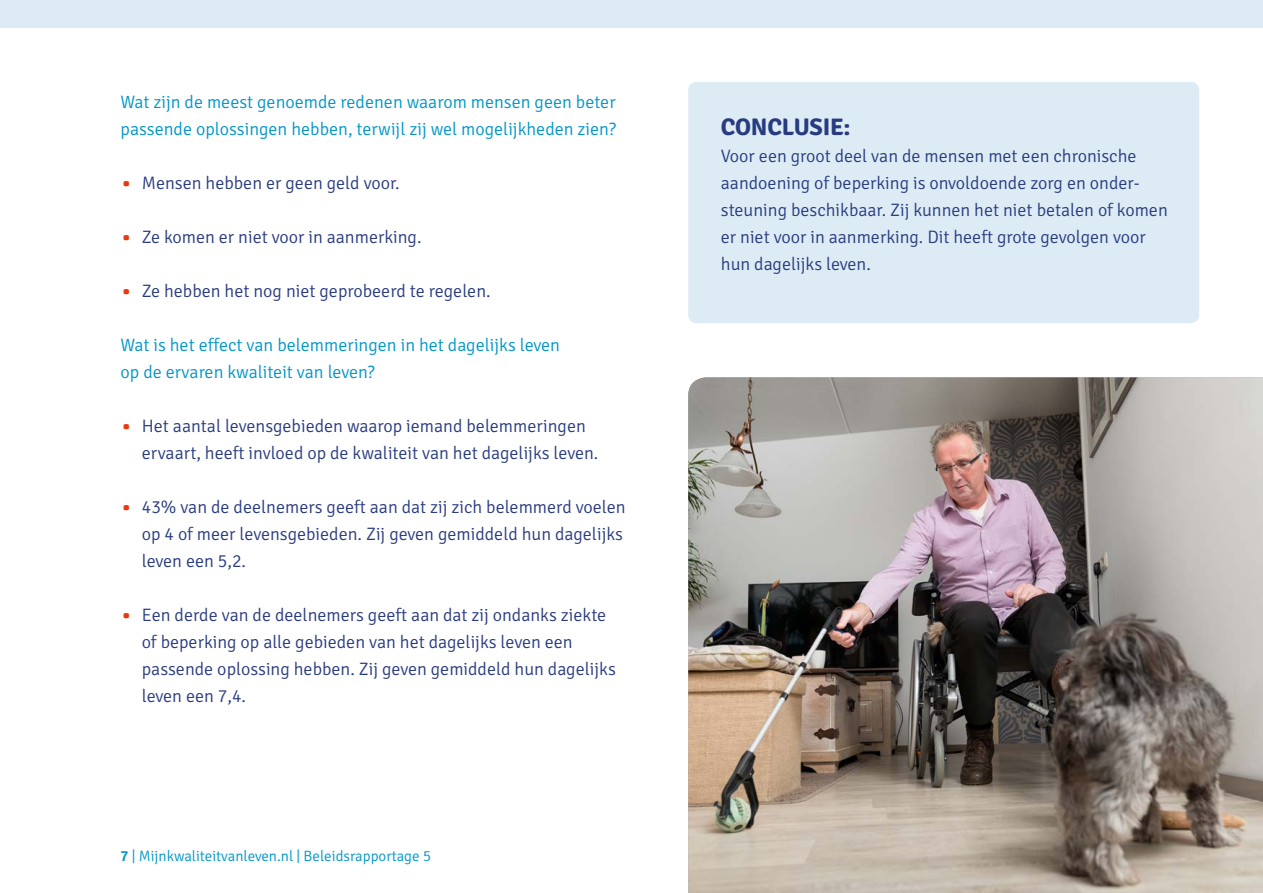
<style>
.page{position:relative;width:1263px;height:893px;background:#fff}
.page>*{position:absolute;margin:0;border:0;box-sizing:border-box;transform-origin:0 0}
.t1{font:700 24px "Signika";letter-spacing:-.01em;color:#283b7f}
.BROODTEKST{font:300 18px/27px "Signika";color:#283b7f}
.BROODTEKST-2{font:300 18px/27px "Signika";color:#0096c7}
.t2{font:300 15px "Signika";color:#0096c7}
.s1{font-size:27px;color:#e63910}
.s2{font-weight:600}
</style>
<div class="page">
<div style="left:0;top:0;width:1263px;height:28px;background:#ddebf5"></div>
<div style="left:688px;top:82px;width:511px;height:241px;background:#ddebf5;border-radius:9px"></div>
<img style="left:688px;top:377px;width:575px;height:516px">
<p class="BROODTEKST-2" style="left:121px;top:89px;width:497px">Wat zijn de meest genoemde redenen waarom mensen geen beter passende oplossingen hebben, terwijl zij wel mogelijkheden zien?</p>
<p class="BROODTEKST" style="left:121px;top:170px;width:281px"><span class="s1">•</span> Mensen hebben er geen geld voor.</p>
<p class="BROODTEKST" style="left:121px;top:224px;width:302px"><span class="s1">•</span> Ze komen er niet voor in aanmerking.</p>
<p class="BROODTEKST" style="left:121px;top:278px;width:372px"><span class="s1">•</span> Ze hebben het nog niet geprobeerd te regelen.</p>
<p class="BROODTEKST-2" style="left:121px;top:332px;width:441px">Wat is het effect van belemmeringen in het dagelijks leven op de ervaren kwaliteit van leven?</p>
<p class="BROODTEKST" style="left:142px;top:413px;width:458px;text-indent:-21px"><span class="s1">•</span> Het aantal levensgebieden waarop iemand belemmeringen ervaart, heeft invloed op de kwaliteit van het dagelijks leven.</p>
<p class="BROODTEKST" style="left:142px;top:494px;width:485px;text-indent:-21px"><span class="s1">•</span> 43% van de deelnemers geeft aan dat zij zich belemmerd voelen op 4 of meer levensgebieden. Zij geven gemiddeld hun dagelijks leven een 5,2.</p>
<p class="BROODTEKST" style="left:142px;top:602px;width:475px;text-indent:-21px"><span class="s1">•</span> Een derde van de deelnemers geeft aan dat zij ondanks ziekte of beperking op alle gebieden van het dagelijks leven een passende oplossing hebben. Zij geven gemiddeld hun dagelijks leven een 7,4.</p>
<p class="t2" style="left:121px;top:848px;width:312px"><span class="s2">7</span> | Mijnkwaliteitvanleven.nl | Beleidsrapportage 5</p>
<p class="t1" style="left:721px;top:112px;width:131px">CONCLUSIE:</p>
<p class="BROODTEKST" style="left:721px;top:143px;width:448px">Voor een groot deel van de mensen met een chronische aandoening of beperking is onvoldoende zorg en onder&shy;steuning beschikbaar. Zij kunnen het niet betalen of komen er niet voor in aanmerking. Dit heeft grote gevolgen voor hun dagelijks leven.</p>
</div>
